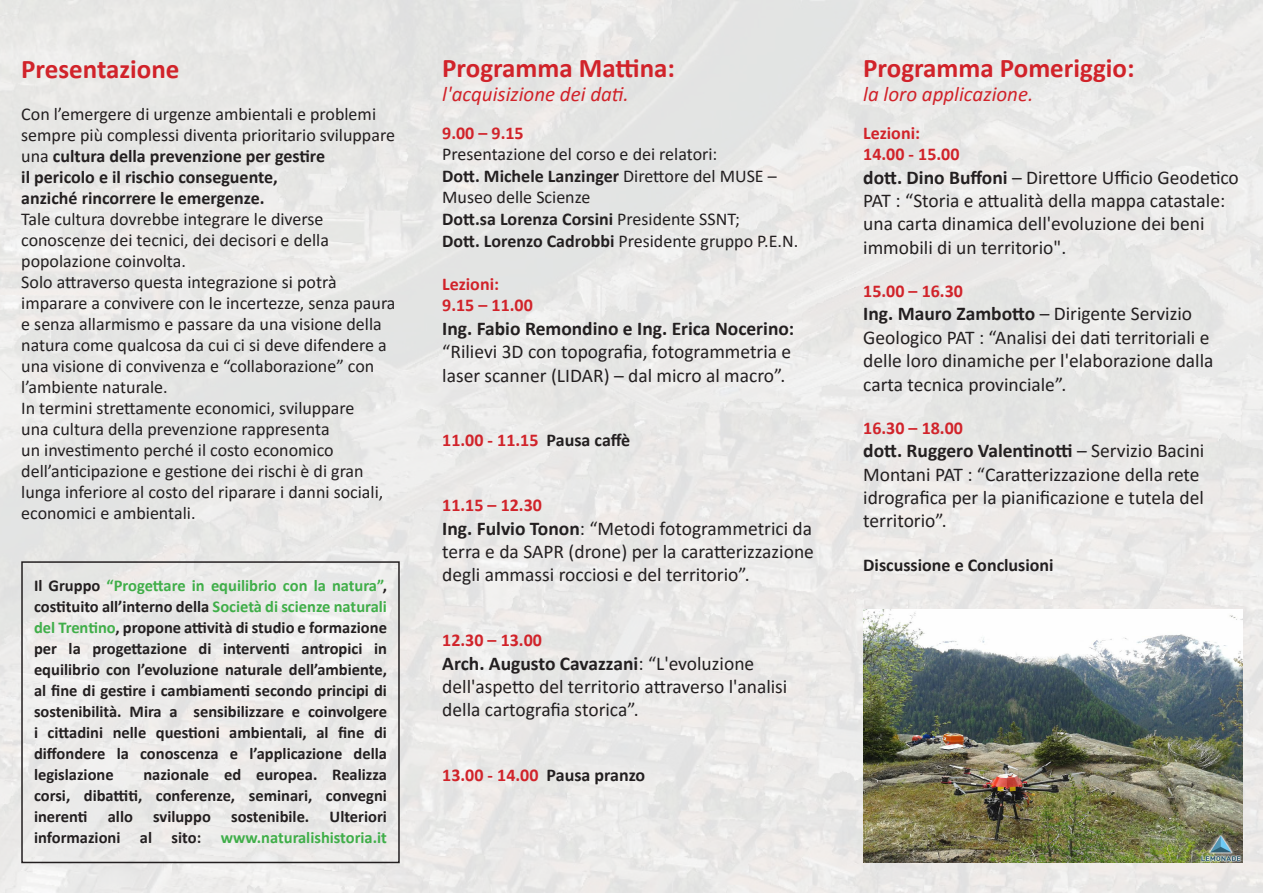
<style>
.page{position:relative;width:1263px;height:893px;background:#fff}
.page>*{position:absolute;margin:0;border:0;box-sizing:border-box;transform-origin:0 0}
.t1{font:700 27px "Calibri";color:#d1232a}
.t2{font:italic 21px "Calibri";color:#d1232a}
.t3{font:19.5px/23.4px "Calibri";color:#231f20}
.t4{font:18px/21px "Calibri";color:#231f20}
.t5{font:700 18px "Calibri";color:#d1232a}
.t6{font:700 18px "Calibri";color:#231f20}
.t7{font:700 16.5px/21px "Calibri";color:#231f20;text-align:justify}
.s1{font-weight:700}
.s2{color:#40ae49}
.s3{font-weight:400}
.s4{color:#231f20}
</style>
<div class="page">
<img style="left:0;top:0;width:1263px;height:893px">
<div style="left:21px;top:561px;width:379px;height:302px;border:2px solid #231f20"></div>
<img style="left:863px;top:609px;width:379px;height:253px">
<p class="t1" style="left:21px;top:50px;width:160px">Presentazione</p>
<p class="t4" style="left:21px;top:103px;width:375px">Con l’emergere di urgenze ambientali e problemi sempre più complessi diventa prioritario sviluppare una <span class="s1">cultura della prevenzione per gestire</span></p>
<p class="t6" style="left:21px;top:164px;width:258px">il pericolo e il rischio conseguente,</p>
<p class="t6" style="left:21px;top:185px;width:245px">anziché rincorrere le emergenze.</p>
<p class="t4" style="left:21px;top:208px;width:309px">Tale cultura dovrebbe integrare le diverse conoscenze dei tecnici, dei decisori e della popolazione coinvolta.</p>
<p class="t4" style="left:21px;top:271px;width:376px">Solo attraverso questa integrazione si potrà imparare a convivere con le incertezze, senza paura e senza allarmismo e passare da una visione della natura come qualcosa da cui ci si deve difendere a una visione di convivenza e “collaborazione” con l’ambiente naturale.</p>
<p class="t4" style="left:21px;top:397px;width:363px">In termini strettamente economici, sviluppare una cultura della prevenzione rappresenta<br>un investimento perché il costo economico dell’anticipazione e gestione dei rischi è di gran lunga inferiore al costo del riparare i danni sociali, economici e ambientali.</p>
<p class="t7" style="left:34px;top:574px;width:354px">Il Gruppo <span class="s2">“Progettare in equilibrio con la natura”</span>, costituito all’interno della <span class="s2">Società di scienze naturali del Trentino</span>, propone attività di studio e formazione per la progettazione di interventi antropici in equilibrio con l’evoluzione naturale dell’ambiente, al fine di gestire i cambiamenti secondo principi di sostenibilità. Mira a sensibilizzare e coinvolgere i cittadini nelle questioni ambientali, al fine di diffondere la conoscenza e l’applicazione della legislazione</p>
<p class="t7" style="left:34px;top:763px;width:354px;text-indent:109px">nazionale ed europea. Realizza corsi, dibattiti, conferenze, seminari, convegni inerenti allo sviluppo sostenibile. Ulteriori informazioni al sito: <span class="s2">www.naturalishistoria.it</span></p>
<p class="t1" style="left:442px;top:48px;width:234px">Programma Mattina:</p>
<p class="t2" style="left:442px;top:79px;width:188px">l'acquisizione dei dati.</p>
<p class="t5" style="left:442px;top:120px;width:83px">9.00 – 9.15</p>
<p class="t4" style="left:442px;top:143px;width:277px">Presentazione del corso e dei relatori:</p>
<p class="t4" style="left:442px;top:165px;width:336px;line-height:21.6px"><span class="s1">Dott. Michele Lanzinger</span> Direttore del MUSE –<br>Museo delle Scienze</p>
<p class="t6" style="left:442px;top:206px;width:299px">Dott.sa Lorenza Corsini <span class="s3">Presidente SSNT;</span></p>
<p class="t4" style="left:442px;top:230px;width:357px"><span class="s1">Dott. Lorenzo Cadrobbi</span> Presidente gruppo P.E.N.</p>
<p class="t5" style="left:442px;top:271px;width:58px">Lezioni:</p>
<p class="t5" style="left:442px;top:293px;width:92px">9.15 – 11.00</p>
<p class="t3" style="left:442px;top:316px;width:354px"><span class="s1">Ing. Fabio Remondino e Ing. Erica Nocerino: </span>“Rilievi 3D con topografia, fotogrammetria e laser scanner (LIDAR) – dal micro al macro”.</p>
<p class="t5" style="left:442px;top:428px;width:190px">11.00 - 11.15 <span class="s4">Pausa caffè</span></p>
<p class="t5" style="left:442px;top:492px;width:101px">11.15 – 12.30</p>
<p class="t3" style="left:442px;top:516px;width:373px;text-align:justify"><span class="s1">Ing. Fulvio Tonon</span>: “Metodi fotogrammetrici da terra e da SAPR (drone) per la caratterizzazione degli ammassi rocciosi e del territorio”.</p>
<p class="t5" style="left:442px;top:627px;width:101px">12.30 – 13.00</p>
<p class="t3" style="left:442px;top:651px;width:347px"><span class="s1">Arch. Augusto Cavazzani</span>: “L'evoluzione dell'aspetto del territorio attraverso l'analisi della cartografia storica”.</p>
<p class="t5" style="left:442px;top:762px;width:205px">13.00 - 14.00 <span class="s4">Pausa pranzo</span></p>
<p class="t1" style="left:863px;top:48px;width:273px">Programma Pomeriggio:</p>
<p class="t2" style="left:863px;top:79px;width:172px">la loro applicazione.</p>
<p class="t5" style="left:863px;top:120px;width:58px">Lezioni:</p>
<p class="t5" style="left:863px;top:141px;width:98px">14.00 - 15.00</p>
<p class="t3" style="left:863px;top:165px;width:377px"><span class="s1">dott. Dino Buffoni</span> – Direttore Ufficio Geodetico PAT : “Storia e attualità della mappa catastale: una carta dinamica dell'evoluzione dei beni immobili di un territorio".</p>
<p class="t5" style="left:863px;top:278px;width:101px">15.00 – 16.30</p>
<p class="t3" style="left:863px;top:302px;width:352px"><span class="s1">Ing. Mauro Zambotto</span> – Dirigente Servizio Geologico PAT : “Analisi dei dati territoriali e delle loro dinamiche per l'elaborazione dalla carta tecnica provinciale”.</p>
<p class="t5" style="left:863px;top:415px;width:101px">16.30 – 18.00</p>
<p class="t3" style="left:863px;top:438px;width:343px"><span class="s1">dott. Ruggero Valentinotti</span> – Servizio Bacini Montani PAT : “Caratterizzazione della rete idrografica per la pianificazione e tutela del territorio”.</p>
<p class="t6" style="left:863px;top:552px;width:192px">Discussione e Conclusioni</p>
</div>
